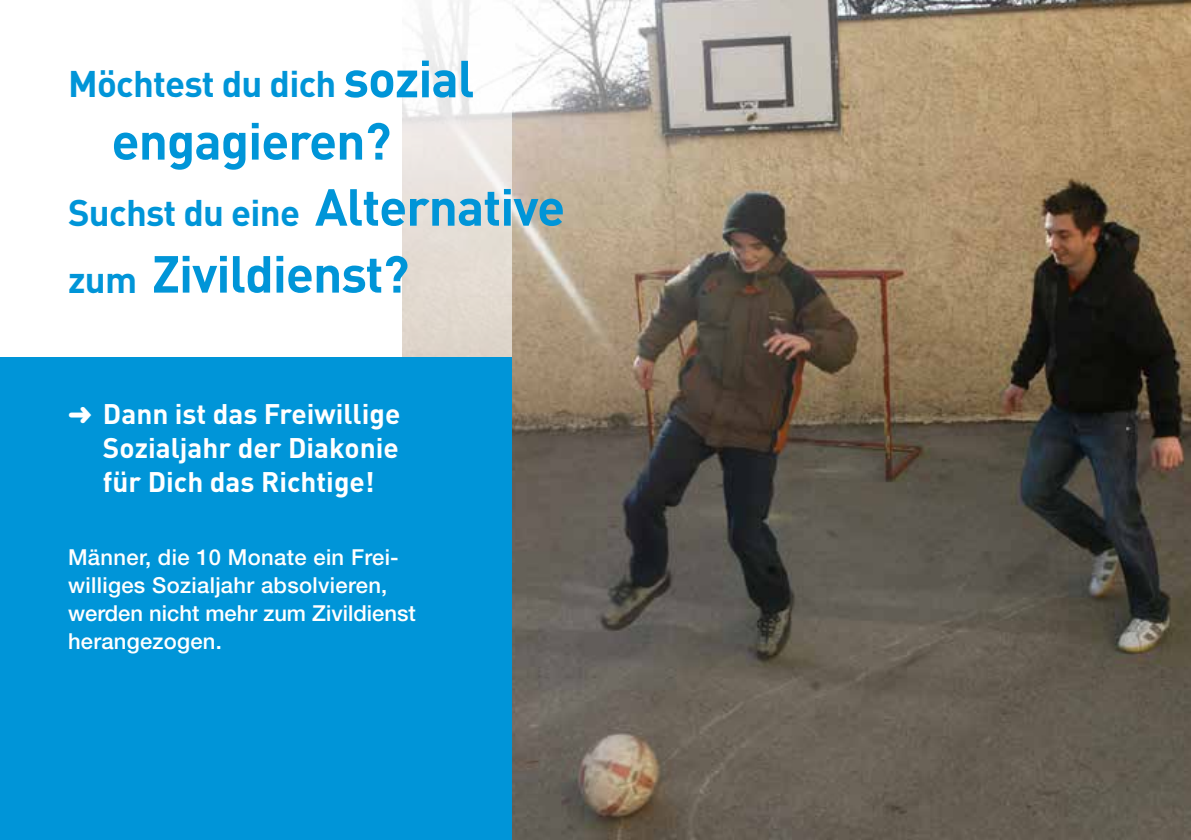
<style>
.page{position:relative;width:1191px;height:840px;background:#fff}
.page>*{position:absolute;margin:0;border:0;box-sizing:border-box;transform-origin:0 0}
.t1{font:700 51.2px "DIN Pro";letter-spacing:-.02em;color:#0095d8}
.t2{font:700 36.6px "DIN Pro";letter-spacing:-.02em;color:#0095d8}
.t3{font:700 28px/34px "DIN Pro";color:#fff;text-align:justify}
.t4{font:500 22px/28px "Helvetica Neue";letter-spacing:.015em;color:#fff}
.s1{font-size:51.2px}
.s2{font-size:36.6px}
</style>
<div class="page">
<img style="left:512px;top:0;width:679px;height:839px">
<svg style="left:403px;top:0;width:109px;height:357px"></svg>
<div style="left:0;top:357px;width:512px;height:482px;background:#0095d8"></div>
<h2 class="t2" style="left:68px;top:59px;width:408px">Möchtest du dich <span class="s1">sozial</span></h2>
<h1 class="t1" style="left:111px;top:106px;width:281px">engagieren?</h1>
<h2 class="t2" style="left:68px;top:187px;width:498px">Suchst du eine <span class="s1">Alternative</span></h2>
<h1 class="t1" style="left:68px;top:239px;width:343px"><span class="s2">zum</span> Zivildienst?</h1>
<p class="t3" style="left:103px;top:396px;width:299px;text-indent:-35px">➜ Dann ist das Freiwillige Sozialjahr der Diakonie für Dich das Richtige!</p>
<p class="t4" style="left:68px;top:542px;width:349px">Männer, die 10 Monate ein Frei&shy;williges Sozialjahr absolvieren, werden nicht mehr zum Zivildienst herangezogen.</p>
</div>
